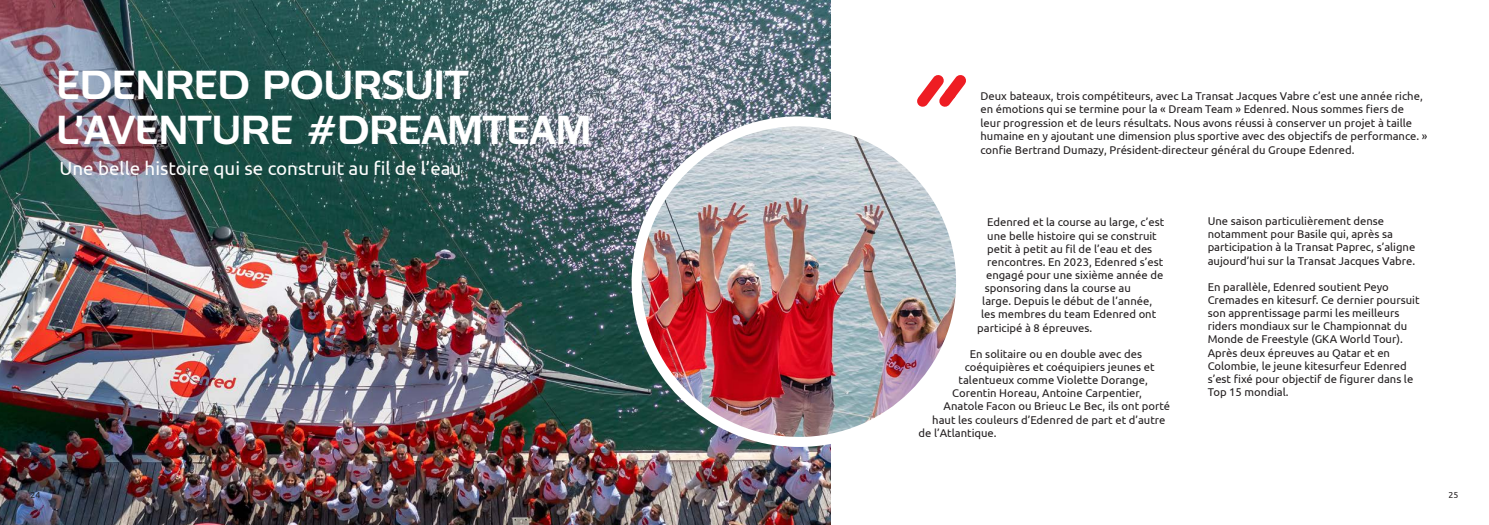
<style>
.page{position:relative;width:1489px;height:525px;background:#fff}
.page>*{position:absolute;margin:0;border:0;box-sizing:border-box;transform-origin:0 0}
.t1{font:500 40px/45px "Edenred";color:#fff}
.t2{font:18.75px "Ubuntu";color:#fff}
.Body{font:11.25px/13.1px "Ubuntu";color:#231f20}
.t3{font:8.75px "Ubuntu";color:#231f20}
</style>
<div class="page">
<img style="left:0;top:0;width:830px;height:524px">
<svg style="left:917px;top:75px;width:49px;height:32px"></svg>
<img style="left:636px;top:121px;width:319px;height:320px">
<div style="left:631px;top:116px;width:335px;height:330px;border:10px solid #fff;border-radius:50%"></div>
<p class="t1" style="left:57px;top:62px;width:536px">EDENRED POURSUIT<br>L’AVENTURE #DREAMTEAM</p>
<p class="t2" style="left:59px;top:157px;width:403px">Une belle histoire qui se construit au fil de l’eau</p>
<p class="t3" style="left:30px;top:489px;width:11px">24</p>
<p class="Body" style="left:980px;top:88px;width:448px;line-height:13.5px">Deux bateaux, trois compétiteurs, avec La Transat Jacques Vabre c’est une année riche, en émotions qui se termine pour la « Dream Team » Edenred. Nous sommes fiers de<br>leur progression et de leurs résultats. Nous avons réussi à conserver un projet à taille humaine en y ajoutant une dimension plus sportive avec des objectifs de performance. » confie Bertrand Dumazy, Président-directeur général du Groupe Edenred.</p>
<p class="Body" style="left:986px;top:215px;width:180px">Edenred et la course au large, c’est une belle histoire qui se construit petit à petit au fil de l’eau et des rencontres. En 2023, Edenred s’est engagé pour une sixième année de</p>
<p class="Body" style="left:984px;top:281px;width:148px">sponsoring dans la course au</p>
<p class="Body" style="left:982px;top:294px;width:171px">large. Depuis le début de l’année,</p>
<p class="Body" style="left:981px;top:307px;width:177px">les membres du team Edenred ont</p>
<p class="Body" style="left:977px;top:320px;width:116px">participé à 8 épreuves.</p>
<p class="Body" style="left:969px;top:347px;width:174px">En solitaire ou en double avec des</p>
<p class="Body" style="left:964px;top:360px;width:191px">coéquipières et coéquipiers jeunes et</p>
<p class="Body" style="left:958px;top:373px;width:191px">talentueux comme Violette Dorange,</p>
<p class="Body" style="left:952px;top:386px;width:191px">Corentin Horeau, Antoine Carpentier,</p>
<p class="Body" style="left:943px;top:399px;width:228px">Anatole Facon ou Brieuc Le Bec, ils ont porté</p>
<p class="Body" style="left:932px;top:412px;width:235px">haut les couleurs d’Edenred de part et d’autre</p>
<p class="Body" style="left:918px;top:425px;width:80px">de l’Atlantique.</p>
<p class="Body" style="left:1207px;top:214px;width:209px">Une saison particulièrement dense notamment pour Basile qui, après sa participation à la Transat Paprec, s’aligne aujourd’hui sur la Transat Jacques Vabre.</p>
<p class="Body" style="left:1207px;top:280px;width:213px">En parallèle, Edenred soutient Peyo Cremades en kitesurf. Ce dernier poursuit son apprentissage parmi les meilleurs riders mondiaux sur le Championnat du Monde de Freestyle (GKA World Tour).<br>Après deux épreuves au Qatar et en Colombie, le jeune kitesurfeur Edenred s’est fixé pour objectif de figurer dans le Top 15 mondial.</p>
<p class="t3" style="left:1448px;top:489px;width:11px">25</p>
</div>
